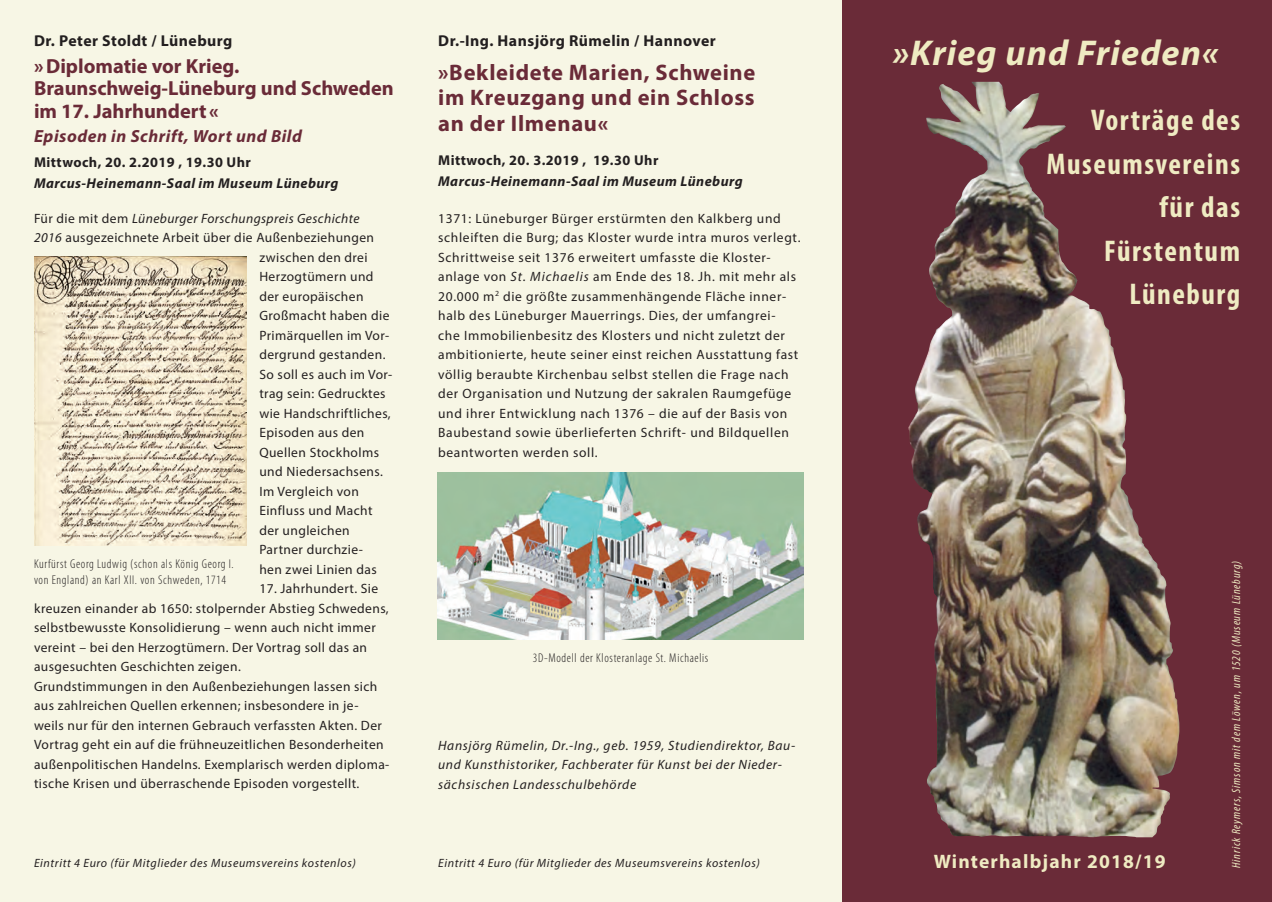
<style>
.page{position:relative;width:1272px;height:902px;background:#fff}
.page>*{position:absolute;margin:0;border:0;box-sizing:border-box;transform-origin:0 0}
.t1{font:italic 700 36px "Myriad Pro";letter-spacing:.03em;color:#efebc2}
.t2{font:700 condensed 30px/43.5px "Myriad Pro";letter-spacing:.05em;color:#efebc2;text-align:right}
.t3{font:700 22.5px/25.5px "Myriad Pro";letter-spacing:.03em;color:#6a2b38;text-align:justify}
.t4{font:700 20.4px/22.5px "Myriad Pro";color:#6a2b38}
.t5{font:700 19.5px "Myriad Pro";letter-spacing:.06em;color:#efebc2}
.t6{font:italic 700 17.55px "Myriad Pro";letter-spacing:.03em;color:#6a2b38}
.t7{font:700 15.75px "Myriad Pro";letter-spacing:.03em;color:#231f20}
.t8{font:italic 700 14.25px/21px "Myriad Pro";letter-spacing:.03em;color:#231f20}
.t9{font:13.5px/19.5px "Myriad Pro";letter-spacing:.03em;color:#231f20}
.t10{font:13.5px/19.5px "Myriad Pro";letter-spacing:.05em;color:#231f20}
.t11{font:italic 13.5px/19.5px "Myriad Pro";letter-spacing:.05em;color:#231f20}
.t12{font:italic 13.5px "Myriad Pro";letter-spacing:.03em;color:#231f20}
.t13{font:300 condensed 12.75px/16.5px "Myriad Pro";letter-spacing:.05em;color:#231f20}
.t14{font:italic 12px "Myriad Pro";letter-spacing:.05em;color:#231f20}
.t15{font:italic condensed 12px "Myriad Pro";letter-spacing:.07em;color:#efebc2}
.s1{font-style:normal}
.s2{font-style:italic}
</style>
<div class="page">
<div style="left:0;top:0;width:846px;height:901px;background:#f7f6e5"></div>
<img style="left:437px;top:472px;width:366px;height:167px">
<img style="left:34px;top:256px;width:212px;height:289px">
<svg style="left:842px;top:0;width:429px;height:901px;background:#75474a"></svg>
<img style="left:908px;top:82px;width:79px;height:473px">
<p class="t7" style="left:34px;top:30px;width:200px">Dr. Peter Stoldt / Lüneburg</p>
<p class="t4" style="left:34px;top:54px;width:361px">»Diplomatie vor Krieg.<br>Braunschweig-Lüneburg und Schweden im 17. Jahrhundert «</p>
<p class="t6" style="left:34px;top:124px;width:269px">Episoden in Schrift, Wort und Bild</p>
<p class="t8" style="left:34px;top:151px;width:306px"><span class="s1">Mittwoch, 20. 2.2019 , 19.30 Uhr<br></span>Marcus-Heinemann-Saal im Museum Lüneburg</p>
<p class="t12" style="left:34px;top:210px;width:327px"><span class="s1">Für die mit dem</span> Lüneburger Forschungspreis Geschichte</p>
<p class="t9" style="left:34px;top:228px;width:341px"><span class="s2">2016</span> ausgezeichnete Arbeit über die Außenbeziehungen</p>
<p class="t9" style="left:259px;top:247px;width:110px">zwischen den drei</p>
<p class="t9" style="left:259px;top:267px;width:116px">Herzogtümern und</p>
<p class="t9" style="left:259px;top:286px;width:106px">der europäischen</p>
<p class="t9" style="left:259px;top:306px;width:132px">Großmacht haben die</p>
<p class="t9" style="left:259px;top:325px;width:131px">Primärquellen im Vor-</p>
<p class="t9" style="left:259px;top:345px;width:128px">dergrund gestanden.</p>
<p class="t9" style="left:259px;top:364px;width:135px">So soll es auch im Vor-</p>
<p class="t9" style="left:259px;top:384px;width:128px">trag sein: Gedrucktes</p>
<p class="t9" style="left:259px;top:403px;width:133px">wie Handschriftliches,</p>
<p class="t9" style="left:259px;top:423px;width:107px">Episoden aus den</p>
<p class="t9" style="left:259px;top:442px;width:121px">Quellen Stockholms</p>
<p class="t9" style="left:259px;top:462px;width:125px">und Niedersachsens.</p>
<p class="t9" style="left:259px;top:481px;width:101px">Im Vergleich von</p>
<p class="t9" style="left:259px;top:501px;width:115px">Einfluss und Macht</p>
<p class="t9" style="left:259px;top:520px;width:92px">der ungleichen</p>
<p class="t9" style="left:259px;top:540px;width:105px">Partner durchzie-</p>
<p class="t9" style="left:259px;top:559px;width:119px">hen zwei Linien das</p>
<p class="t9" style="left:34px;top:579px;width:357px;text-indent:225px">17. Jahrhundert. Sie kreuzen einander ab 1650: stolpernder Abstieg Schwedens, selbstbewusste Konsolidierung – wenn auch nicht immer vereint – bei den Herzogtümern. Der Vortrag soll das an ausgesuchten Geschichten zeigen.<br>Grundstimmungen in den Außenbeziehungen lassen sich aus zahlreichen Quellen erkennen; insbesondere in je&shy;weils nur für den internen Gebrauch verfassten Akten. Der Vortrag geht ein auf die frühneuzeitlichen Besonderheiten außenpolitischen Handelns. Exemplarisch werden diploma&shy;tische Krisen und überraschende Episoden vorgestellt.</p>
<p class="t13" style="left:34px;top:555px;width:201px">Kurfürst Georg Ludwig (schon als König Georg I. von England) an Karl XII. von Schweden, 1714</p>
<p class="t14" style="left:34px;top:855px;width:323px">Eintritt 4 Euro (für Mitglieder des Museumsvereins kostenlos)</p>
<p class="t7" style="left:438px;top:30px;width:279px">Dr.-Ing. Hansjörg Rümelin / Hannover</p>
<p class="t3" style="left:438px;top:59px;width:319px">»Bekleidete Marien, Schweine im Kreuzgang und ein Schloss an der Ilmenau«</p>
<p class="t8" style="left:438px;top:150px;width:306px"><span class="s1">Mittwoch, 20. 3.2019 , 19.30 Uhr<br></span>Marcus-Heinemann-Saal im Museum Lüneburg</p>
<p class="t10" style="left:438px;top:208px;width:364px">1371: Lüneburger Bürger erstürmten den Kalkberg und schleiften die Burg; das Kloster wurde intra muros verlegt.<br>Schrittweise seit 1376 erweitert umfasste die Kloster&shy;anlage von <span class="s2">St. Michaelis</span> am Ende des 18. Jh. mit mehr als 20.000 m<sup>2</sup> die größte zusammenhängende Fläche inner&shy;halb des Lüneburger Mauerrings. Dies, der umfangrei&shy;che Immobilienbesitz des Klosters und nicht zuletzt der ambitionierte, heute seiner einst reichen Ausstattung fast völlig beraubte Kirchenbau selbst stellen die Frage nach der Organisation und Nutzung der sakralen Raumgefüge und ihrer Entwicklung nach 1376 – die auf der Basis von Baubestand sowie überlieferten Schrift- und Bildquellen beantworten werden soll.</p>
<p class="t13" style="left:533px;top:649px;width:177px">3D-Modell der Klosteranlage St. Michaelis</p>
<p class="t11" style="left:438px;top:735px;width:358px">Hansjörg Rümelin, Dr.-Ing., geb. 1959, Studiendirektor, Bau&shy;und Kunsthistoriker, Fachberater für Kunst bei der Nieder&shy;sächsischen Landesschulbehörde</p>
<p class="t14" style="left:438px;top:855px;width:323px">Eintritt 4 Euro (für Mitglieder des Museumsvereins kostenlos)</p>
<p class="t1" style="left:892px;top:30px;width:328px">»Krieg und Frieden«</p>
<p class="t2" style="left:1046px;top:98px;width:195px">Vorträge des<br>Museumsvereins für das<br>Fürstentum<br>Lüneburg</p>
<p class="t5" style="left:933px;top:848px;width:233px">Winterhalbjahr 2018/19</p>
<p class="t15" style="left:1228px;top:867px;width:309px;rotate:-90deg">Hinrick Reymers, Simson mit dem Löwen, um 1520 (Museum Lüneburg)</p>
</div>
